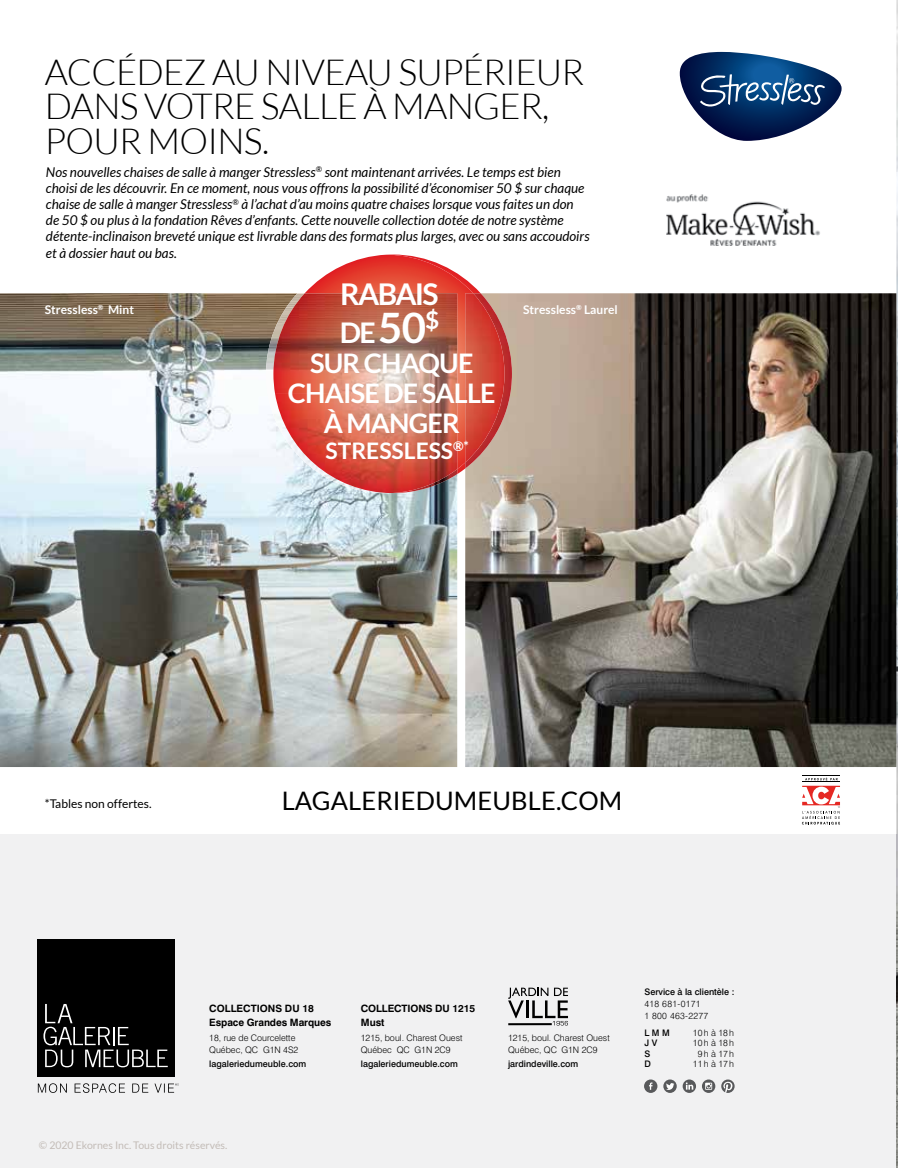
<style>
.page{position:relative;width:898px;height:1168px;background:#fff}
.page>*{position:absolute;margin:0;border:0;box-sizing:border-box;transform-origin:0 0}
.t1{font:300 36px/34.5px "Lato";letter-spacing:-.02em;color:#000}
.t2{font:700 30px "Lato";letter-spacing:-.06em;color:#fff}
.t3{font:700 28.5px "Lato";color:#fff}
.t4{font:700 27px/29.8px "Lato";letter-spacing:-.03em;color:#fff;text-align:center}
.t5{font:25.5px "Lato";letter-spacing:.005em;color:#000}
.t6{font:700 22.8px "Lato";color:#fff}
.t7{font:italic 13.5px/16.2px "Lato";color:#000}
.t8{font:700 12px "Lato";color:#fff}
.t9{font:12px "Lato";color:#000}
.t10{font:10.5px "Lato";color:#c3bcb7}
.t11{font:700 10.2px/13.5px "Swiss 721 BT";letter-spacing:-.01em;color:#000}
.t12{font:300 9px/12px "Swiss 721 BT";color:#000}
.t13{font:500 9px "Swiss 721 BT";color:#000}
.t14{font:300 9px/12px "Swiss 721 BT";letter-spacing:.03em;color:#000}
.s1{font-size:42px}
</style>
<div class="page">
<img style="left:896px;top:0;width:2px;height:1168px">
<div style="left:0;top:834px;width:896px;height:334px;background:#f1f1f2"></div>
<img style="left:896px;top:834px;width:1px;height:334px">
<svg style="left:680px;top:52px;width:161px;height:89px"></svg>
<img style="left:0;top:293px;width:457px;height:474px">
<img style="left:465px;top:293px;width:431px;height:474px">
<hr style="left:802px;top:776px;width:38px;height:1px;background:#000">
<hr style="left:802px;top:782px;width:38px;height:1px;background:#000">
<svg style="left:805px;top:777px;width:32px;height:3px"></svg>
<svg style="left:802px;top:786px;width:38px;height:38px"></svg>
<img style="left:667px;top:194px;width:153px;height:52px">
<div style="left:37px;top:939px;width:137px;height:137px;background:#000"></div>
<svg style="left:43px;top:1004px;width:125px;height:63px"></svg>
<svg style="left:38px;top:1083px;width:141px;height:10px"></svg>
<div style="left:644px;top:1079px;width:13px;height:14px;background:#58595b;border-radius:50%"></div>
<svg style="left:649px;top:1082px;width:3px;height:8px"></svg>
<svg style="left:702px;top:1079px;width:13px;height:14px"></svg>
<svg style="left:705px;top:1082px;width:7px;height:8px"></svg>
<svg style="left:721px;top:1079px;width:13px;height:14px"></svg>
<svg style="left:682px;top:1079px;width:14px;height:14px"></svg>
<svg style="left:686px;top:1082px;width:7px;height:7px"></svg>
<div style="left:663px;top:1079px;width:14px;height:14px;background:#58595b;border-radius:50%"></div>
<svg style="left:666px;top:1083px;width:8px;height:7px"></svg>
<svg style="left:508px;top:987px;width:60px;height:38px"></svg>
<hr style="left:508px;top:1023px;width:44px;height:2px;background:#000">
<img style="left:266px;top:293px;width:9px;height:172px">
<img style="left:481px;top:293px;width:31px;height:175px">
<svg style="left:305px;top:254px;width:176px;height:220px"></svg>
<img style="left:273px;top:293px;width:184px;height:100px">
<img style="left:275px;top:393px;width:182px;height:100px">
<img style="left:465px;top:293px;width:39px;height:169px">
<h1 class="t1" style="left:45px;top:55px;width:541px">ACCÉDEZ AU NIVEAU SUPÉRIEUR<br>DANS VOTRE SALLE À MANGER,<br>POUR MOINS.</h1>
<p class="t7" style="left:46px;top:164px;width:545px">Nos nouvelles chaises de salle à manger Stressless<sup>®</sup> sont maintenant arrivées. Le temps est bien choisi de les découvrir. En ce moment, nous vous offrons la possibilité d’économiser 50 $ sur chaque chaise de salle à manger Stressless<sup>®</sup> à l’achat d’au moins quatre chaises lorsque vous faites un don de 50 $ ou plus à la fondation Rêves d’enfants. Cette nouvelle collection dotée de notre système détente-inclinaison breveté unique est livrable dans des formats plus larges, avec ou sans accoudoirs et à dossier haut ou bas.</p>
<p class="t8" style="left:45px;top:303px;width:91px">Stressless<sup>®</sup> Mint</p>
<h2 class="t2" style="left:340px;top:276px;width:100px">RABAIS</h2>
<h3 class="t3" style="left:340px;top:316px;width:101px">DE<span class="s1">50</span><sup>$</sup></h3>
<h3 class="t4" style="left:288px;top:348px;width:209px">SUR CHAQUE<br>CHAISE DE SALLE<br>À MANGER</h3>
<h3 class="t6" style="left:325px;top:437px;width:145px">STRESSLESS<sup>®*</sup></h3>
<p class="t8" style="left:523px;top:303px;width:96px">Stressless<sup>®</sup> Laurel</p>
<p class="t9" style="left:45px;top:797px;width:108px">*Tables non offertes.</p>
<h3 class="t5" style="left:282px;top:787px;width:342px">LAGALERIEDUMEUBLE.COM</h3>
<p class="t11" style="left:209px;top:1002px;width:123px">COLLECTIONS DU 18<br>Espace Grandes Marques</p>
<p class="t12" style="left:209px;top:1032px;width:91px">18, rue de Courcelette<br>Québec, QC G1N 4S2</p>
<p class="t13" style="left:209px;top:1058px;width:99px">lagaleriedumeuble.com</p>
<p class="t10" style="left:39px;top:1139px;width:190px">© 2020 Ekornes Inc. Tous droits réservés.</p>
<p class="t11" style="left:361px;top:1002px;width:116px">COLLECTIONS DU 1215<br>Must</p>
<p class="t12" style="left:361px;top:1032px;width:103px">1215, boul. Charest Ouest<br>Québec QC G1N 2C9</p>
<p class="t13" style="left:361px;top:1058px;width:99px">lagaleriedumeuble.com</p>
<p class="t12" style="left:508px;top:1032px;width:103px">1215, boul. Charest Ouest<br>Québec, QC G1N 2C9</p>
<p class="t13" style="left:508px;top:1058px;width:72px">jardindeville.com</p>
<p class="t13" style="left:644px;top:986px;width:91px">Service à la clientèle :</p>
<p class="t14" style="left:644px;top:997px;width:65px">418 681-0171<br>1 800 463-2277</p>
<p class="t13" style="left:644px;top:1027px;width:27px">L M M</p>
<p class="t12" style="left:693px;top:1026px;width:43px">10 h à 18 h</p>
<p class="t13" style="left:644px;top:1037px;width:14px">J V</p>
<p class="t12" style="left:693px;top:1037px;width:43px">10 h à 18 h</p>
<p class="t13" style="left:644px;top:1048px;width:7px">S</p>
<p class="t12" style="left:698px;top:1047px;width:38px">9 h à 17 h</p>
<p class="t13" style="left:644px;top:1058px;width:8px">D</p>
<p class="t12" style="left:693px;top:1058px;width:43px">11 h à 17 h</p>
</div>
